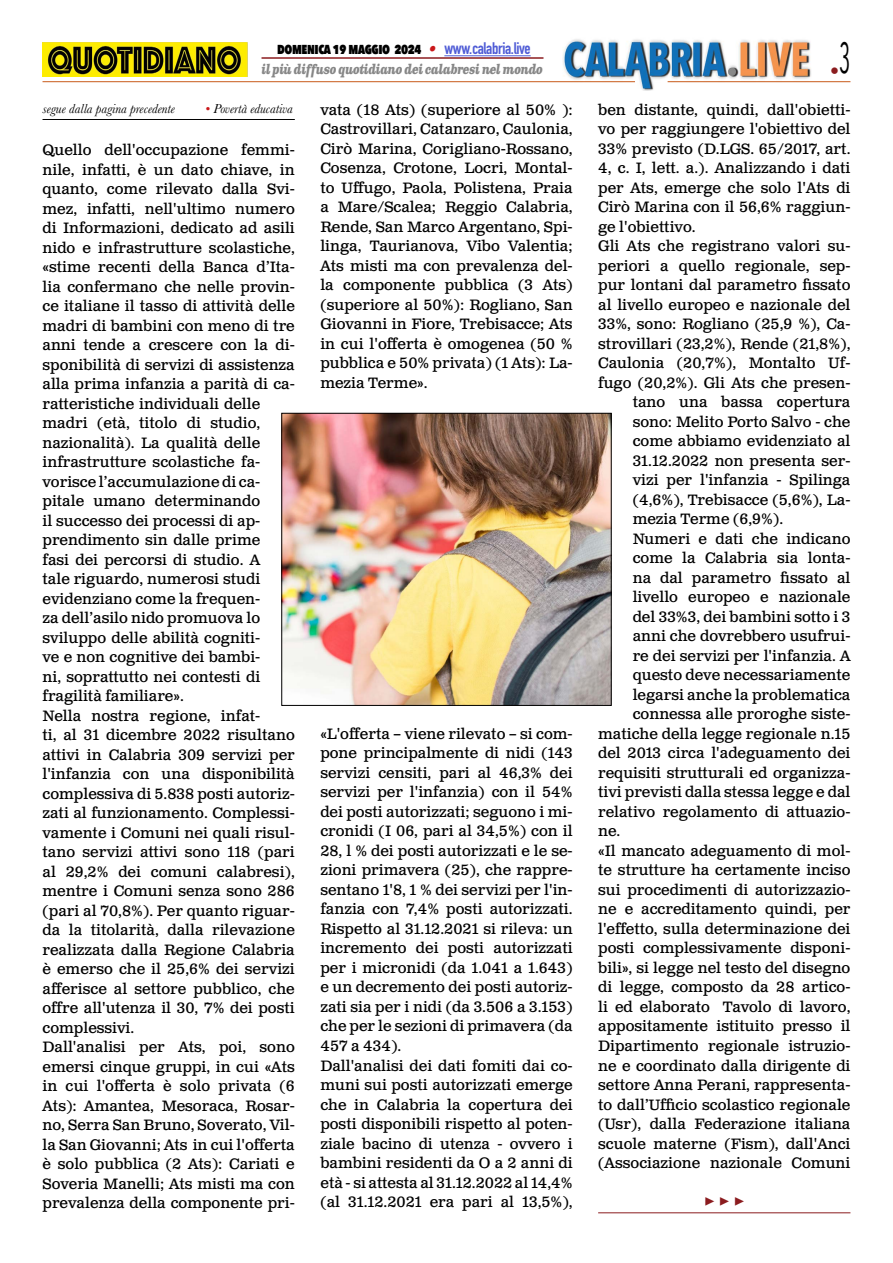
<style>
.page{position:relative;width:893px;height:1263px;background:#fff}
.page>*{position:absolute;margin:0;border:0;box-sizing:border-box;transform-origin:0 0}
.t1{font:700 18px "Minion Pro";color:#8b1c1f}
.t2{font:18px "Avenir Next Condensed";color:#8b1c1f}
.t3{font:15px/19.5px "Clarendon Text Pro";color:#000}
.t4{font:800 15px "Avenir Next Condensed";letter-spacing:-.03em;color:#000;scale:.9 1}
.t5{font:italic 13.5px "Baskerville";color:#000}
.t6{font:italic 700 13.5px "Clarendon Text Pro";letter-spacing:-.05em;color:#878787;scale:.79 1}
.s1{font-family:"Clarendon Text Pro";font-weight:700;font-style:italic;color:#ca181a}
.s2{font-family:"DIN Condensed";font-weight:700;font-size:16.5px;color:#4f5cd6}
.s3{color:#ca181a}
</style>
<div class="page">
<img style="left:563px;top:39px;width:248px;height:51px">
<hr style="left:43px;top:81px;width:592px;height:1px;background:#c85a19">
<hr style="left:668px;top:81px;width:182px;height:1px;background:#c85a19">
<hr style="left:444px;top:55px;width:87px;height:1px;background:#4f5cd6">
<hr style="left:261px;top:57px;width:282px;height:2px;background:#8b1c1f">
<img style="left:43px;top:42px;width:204px;height:35px">
<hr style="left:598px;top:1212px;width:252px;height:1px;background:#8b1c1f">
<hr style="left:43px;top:119px;width:252px;height:1px;background:#000">
<img style="left:284px;top:415px;width:325px;height:289px">
<div style="left:282px;top:413px;width:329px;height:293px;border:1px solid #000"></div>
<p class="t4" style="left:277px;top:39px;width:283px">DOMENICA 19 MAGGIO 2024 <span class="s1">•</span> <span class="s2">www.calabria.live</span></p>
<p class="t6" style="left:261px;top:61px;width:358px">il più diffuso quotidiano dei calabresi nel mondo</p>
<p class="t5" style="left:43px;top:100px;width:134px">segue dalla pagina precedente</p>
<p class="t5" style="left:205px;top:100px;width:89px"><span class="s3">•</span> Povertà educativa</p>
<p class="t3" style="left:43px;top:141px;width:254px">Quello dell'occupazione femmi&shy;nile, infatti, è un dato chiave, in quanto, come rilevato dalla Svi&shy;mez, infatti, nell'ultimo numero di Informazioni, dedicato ad asili nido e infrastrutture scolastiche, «stime recenti della Banca d’Ita&shy;lia confermano che nelle provin&shy;ce italiane il tasso di attività delle madri di bambini con meno di tre anni tende a crescere con la di&shy;sponibilità di servizi di assistenza alla prima infanzia a parità di ca&shy;ratteristiche individuali delle madri (età, titolo di studio, nazionalità). La qualità delle infrastrutture scolastiche fa&shy;vorisce l’accumulazione di ca&shy;pitale umano determinando<br>il successo dei processi di ap&shy;prendimento sin dalle prime<br>fasi dei percorsi di studio. A<br>tale riguardo, numerosi studi evidenziano come la frequen-<br>za dell’asilo nido promuova lo sviluppo delle abilità cogniti-<br>ve e non cognitive dei bambi-<br>ni, soprattutto nei contesti di fragilità familiare».<br>Nella nostra regione, infat-<br>ti, al 31 dicembre 2022 risultano attivi in Calabria 309 servizi per l'infanzia con una disponibilità complessiva di 5.838 posti autoriz&shy;zati al funzionamento. Complessi&shy;vamente i Comuni nei quali risul&shy;tano servizi attivi sono 118 (pari al 29,2% dei comuni calabresi), mentre i Comuni senza sono 286 (pari al 70,8%). Per quanto riguar&shy;da la titolarità, dalla rilevazione realizzata dalla Regione Calabria è emerso che il 25,6% dei servizi afferisce al settore pubblico, che offre all'utenza il 30, 7% dei posti complessivi.<br>Dall'analisi per Ats, poi, sono emersi cinque gruppi, in cui «Ats in cui l'offerta è solo privata (6<br>Ats): Amantea, Mesoraca, Rosar&shy;no, Serra San Bruno, Soverato, Vil&shy;la San Giovanni; Ats in cui l'offerta è solo pubblica (2 Ats): Cariati e<br>Soveria Manelli; Ats misti ma con prevalenza della componente pri-</p>
<p class="t3" style="left:320px;top:101px;width:254px;text-align:justify">vata (18 Ats) (superiore al 50% ):<br>Castrovillari, Catanzaro, Caulonia, Cirò Marina, Corigliano-Rossano, Cosenza, Crotone, Locri, Montal&shy;to Uffugo, Paola, Polistena, Praia a Mare/Scalea; Reggio Calabria, Rende, San Marco Argentano, Spi&shy;linga, Taurianova, Vibo Valentia; Ats misti ma con prevalenza del&shy;la componente pubblica (3 Ats) (superiore al 50%): Rogliano, San Giovanni in Fiore, Trebisacce; Ats in cui l'offerta è omogenea (50 % pubblica e 50% privata) (1 Ats): La&shy;mezia Terme».</p>
<p class="t3" style="left:320px;top:725px;width:254px">«L'offerta – viene rilevato – si com&shy;pone principalmente di nidi (143 servizi censiti, pari al 46,3% dei servizi per l'infanzia) con il 54% dei posti autorizzati; seguono i mi&shy;cronidi (I 06, pari al 34,5%) con il 28, l % dei posti autorizzati e le se&shy;zioni primavera (25), che rappre&shy;sentano 1'8, 1 % dei servizi per l'in&shy;fanzia con 7,4% posti autorizzati.<br>Rispetto al 31.12.2021 si rileva: un incremento dei posti autorizzati per i micronidi (da 1.041 a 1.643) e un decremento dei posti autoriz&shy;zati sia per i nidi (da 3.506 a 3.153) che per le sezioni di primavera (da 457 a 434).<br>Dall'analisi dei dati fomiti dai co&shy;muni sui posti autorizzati emerge che in Calabria la copertura dei posti disponibili rispetto al poten&shy;ziale bacino di utenza - ovvero i bambini residenti da O a 2 anni di età - si attesta al 31.12.2022 al 14,4% (al 31.12.2021 era pari al 13,5%),</p>
<p class="t2" style="left:830px;top:55px;width:22px">•<sup>3</sup></p>
<p class="t3" style="left:598px;top:101px;width:254px">ben distante, quindi, dall'obietti-</p>
<p class="t3" style="left:598px;top:120px;width:254px">vo per raggiungere l'obiettivo del</p>
<p class="t3" style="left:598px;top:140px;width:254px">33% previsto (D.LGS. 65/2017, art.</p>
<p class="t3" style="left:598px;top:159px;width:254px">4, c. I, lett. a.). Analizzando i dati</p>
<p class="t3" style="left:598px;top:179px;width:254px">per Ats, emerge che solo l'Ats di</p>
<p class="t3" style="left:598px;top:198px;width:254px">Cirò Marina con il 56,6% raggiun-</p>
<p class="t3" style="left:598px;top:218px;width:99px">ge l'obiettivo.</p>
<p class="t3" style="left:598px;top:237px;width:254px">Gli Ats che registrano valori su-</p>
<p class="t3" style="left:598px;top:257px;width:254px">periori a quello regionale, sep-</p>
<p class="t3" style="left:598px;top:276px;width:254px">pur lontani dal parametro fissato</p>
<p class="t3" style="left:598px;top:296px;width:254px">al livello europeo e nazionale del</p>
<p class="t3" style="left:598px;top:315px;width:254px">33%, sono: Rogliano (25,9 %), Ca-</p>
<p class="t3" style="left:598px;top:335px;width:254px">strovillari (23,2%), Rende (21,8%),</p>
<p class="t3" style="left:598px;top:354px;width:254px">Caulonia (20,7%), Montalto Uf-</p>
<p class="t3" style="left:598px;top:374px;width:254px">fugo (20,2%). Gli Ats che presen-</p>
<p class="t3" style="left:633px;top:393px;width:219px">tano una bassa copertura</p>
<p class="t3" style="left:633px;top:413px;width:219px">sono: Melito Porto Salvo - che</p>
<p class="t3" style="left:633px;top:432px;width:219px">come abbiamo evidenziato al</p>
<p class="t3" style="left:633px;top:452px;width:219px">31.12.2022 non presenta ser-</p>
<p class="t3" style="left:633px;top:471px;width:219px">vizi per l'infanzia - Spilinga</p>
<p class="t3" style="left:633px;top:491px;width:219px">(4,6%), Trebisacce (5,6%), La-</p>
<p class="t3" style="left:633px;top:510px;width:152px">mezia Terme (6,9%).</p>
<p class="t3" style="left:633px;top:530px;width:219px">Numeri e dati che indicano</p>
<p class="t3" style="left:633px;top:549px;width:219px">come la Calabria sia lonta-</p>
<p class="t3" style="left:633px;top:569px;width:219px">na dal parametro fissato al</p>
<p class="t3" style="left:633px;top:588px;width:219px">livello europeo e nazionale</p>
<p class="t3" style="left:633px;top:608px;width:219px">del 33%3, dei bambini sotto i 3</p>
<p class="t3" style="left:633px;top:627px;width:219px">anni che dovrebbero usufrui-</p>
<p class="t3" style="left:633px;top:647px;width:219px">re dei servizi per l'infanzia. A</p>
<p class="t3" style="left:633px;top:666px;width:219px">questo deve necessariamente</p>
<p class="t3" style="left:633px;top:686px;width:219px">legarsi anche la problematica</p>
<p class="t3" style="left:633px;top:705px;width:219px">connessa alle proroghe siste-</p>
<p class="t3" style="left:598px;top:725px;width:254px">matiche della legge regionale n.15</p>
<p class="t3" style="left:598px;top:744px;width:254px">del 2013 circa l'adeguamento dei</p>
<p class="t3" style="left:598px;top:764px;width:254px">requisiti strutturali ed organizza-</p>
<p class="t3" style="left:598px;top:783px;width:254px">tivi previsti dalla stessa legge e dal</p>
<p class="t3" style="left:598px;top:803px;width:254px">relativo regolamento di attuazio-</p>
<p class="t3" style="left:598px;top:822px;width:24px">ne.</p>
<p class="t3" style="left:598px;top:842px;width:254px">«Il mancato adeguamento di mol-</p>
<p class="t3" style="left:598px;top:861px;width:254px">te strutture ha certamente inciso</p>
<p class="t3" style="left:598px;top:881px;width:254px">sui procedimenti di autorizzazio-</p>
<p class="t3" style="left:598px;top:900px;width:254px">ne e accreditamento quindi, per</p>
<p class="t3" style="left:598px;top:920px;width:254px">l'effetto, sulla determinazione dei</p>
<p class="t3" style="left:598px;top:939px;width:254px">posti complessivamente disponi-</p>
<p class="t3" style="left:598px;top:959px;width:254px">bili», si legge nel testo del disegno</p>
<p class="t3" style="left:598px;top:978px;width:254px">di legge, composto da 28 artico-</p>
<p class="t3" style="left:598px;top:998px;width:254px">li ed elaborato Tavolo di lavoro,</p>
<p class="t3" style="left:598px;top:1017px;width:254px">appositamente istituito presso il</p>
<p class="t3" style="left:598px;top:1037px;width:254px">Dipartimento regionale istruzio-</p>
<p class="t3" style="left:598px;top:1056px;width:254px">ne e coordinato dalla dirigente di</p>
<p class="t3" style="left:598px;top:1076px;width:254px">settore Anna Perani, rappresenta-</p>
<p class="t3" style="left:598px;top:1095px;width:254px">to dall’Ufficio scolastico regionale</p>
<p class="t3" style="left:598px;top:1115px;width:254px">(Usr), dalla Federazione italiana</p>
<p class="t3" style="left:598px;top:1134px;width:254px">scuole materne (Fism), dall'Anci</p>
<p class="t3" style="left:598px;top:1154px;width:254px">(Associazione nazionale Comuni</p>
<p class="t1" style="left:704px;top:1188px;width:42px">▶ ▶ ▶</p>
</div>
